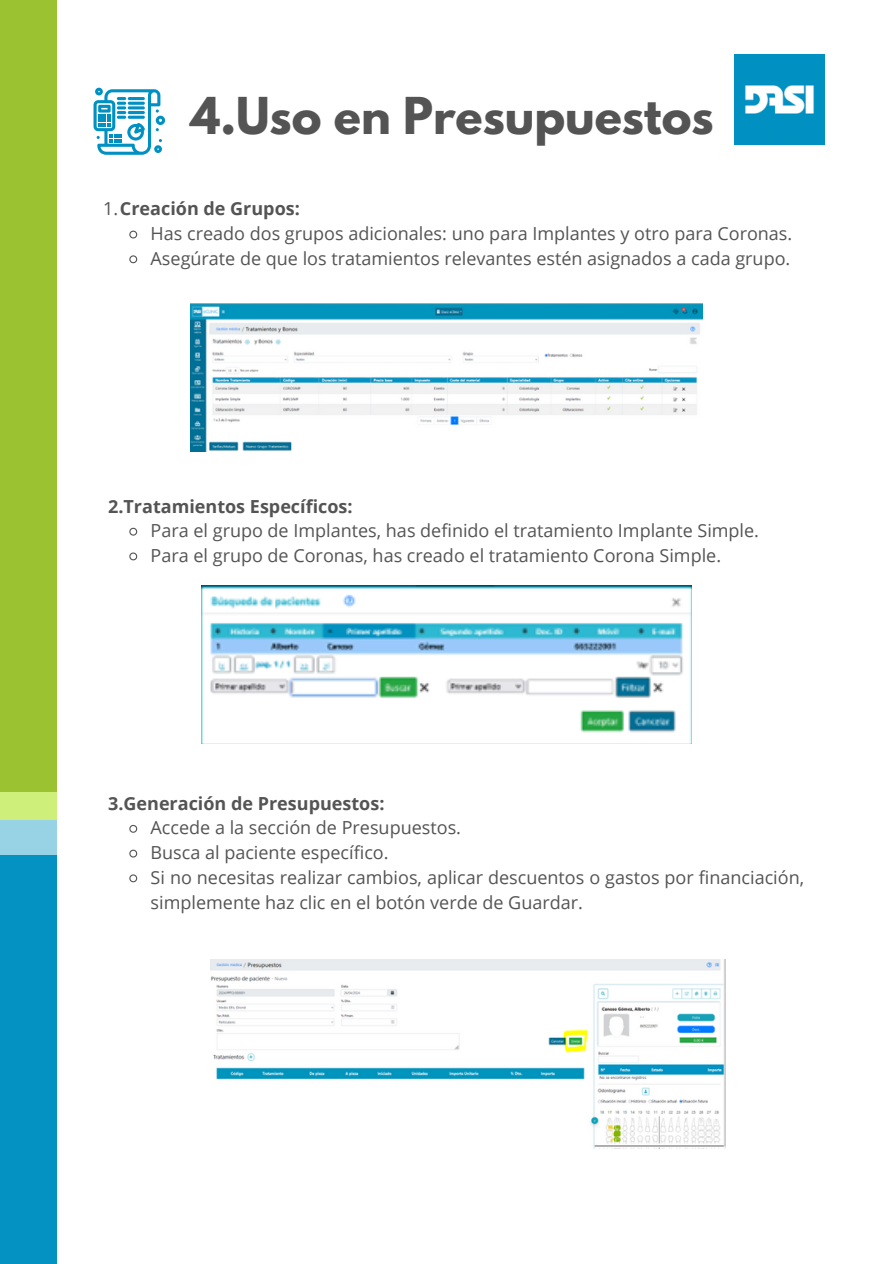
<style>
.page{position:relative;width:894px;height:1264px;background:#fff}
.page>*{position:absolute;margin:0;border:0;box-sizing:border-box;transform-origin:0 0}
.t1{font:700 45px "League Spartan";color:#545454}
.t2{font:18px/24.8px "Open Sans";color:#545454}
.t3{font:700 18px "Open Sans";color:#545454}
.s1{font-weight:400}
</style>
<div class="page">
<div style="left:0;top:0;width:57px;height:795px;background:#9ac231"></div>
<div style="left:0;top:854px;width:57px;height:409px;background:#0392c1"></div>
<div style="left:0;top:819px;width:57px;height:35px;background:#98d2e5"></div>
<div style="left:0;top:791px;width:57px;height:28px;background:#cfef7b"></div>
<svg style="left:129px;top:230px;width:9px;height:9px"></svg>
<svg style="left:129px;top:255px;width:9px;height:9px"></svg>
<svg style="left:129px;top:527px;width:9px;height:9px"></svg>
<svg style="left:129px;top:552px;width:9px;height:9px"></svg>
<svg style="left:129px;top:824px;width:9px;height:9px"></svg>
<svg style="left:129px;top:849px;width:9px;height:9px"></svg>
<svg style="left:129px;top:874px;width:9px;height:9px"></svg>
<img style="left:211px;top:959px;width:514px;height:189px">
<img style="left:202px;top:585px;width:489px;height:159px">
<img style="left:190px;top:303px;width:512px;height:148px">
<svg style="left:93px;top:88px;width:72px;height:67px"></svg>
<img style="left:734px;top:54px;width:90px;height:90px">
<p class="t1" style="left:190px;top:93px;width:524px">4.Uso en Presupuestos</p>
<p class="t3" style="left:103px;top:196px;width:198px"><span class="s1">1.</span>Creación de Grupos:</p>
<h1 class="t2" style="left:150px;top:221px;width:643px">Has creado dos grupos adicionales: uno para Implantes y otro para Coronas.</h1>
<p class="t2" style="left:150px;top:245px;width:641px">Asegúrate de que los tratamientos relevantes estén asignados a cada grupo.</p>
<p class="t3" style="left:108px;top:493px;width:246px">2.Tratamientos Específicos:</p>
<p class="t2" style="left:150px;top:518px;width:609px">Para el grupo de Implantes, has definido el tratamiento Implante Simple.</p>
<p class="t2" style="left:150px;top:542px;width:572px">Para el grupo de Coronas, has creado el tratamiento Corona Simple.</p>
<h2 class="t3" style="left:108px;top:790px;width:278px">3.Generación de Presupuestos:</h2>
<p class="t2" style="left:150px;top:815px;width:312px">Accede a la sección de Presupuestos.</p>
<p class="t2" style="left:150px;top:839px;width:239px">Busca al paciente específico.</p>
<h2 class="t2" style="left:150px;top:864px;width:655px">Si no necesitas realizar cambios, aplicar descuentos o gastos por financiación, simplemente haz clic en el botón verde de Guardar.</h2>
</div>
